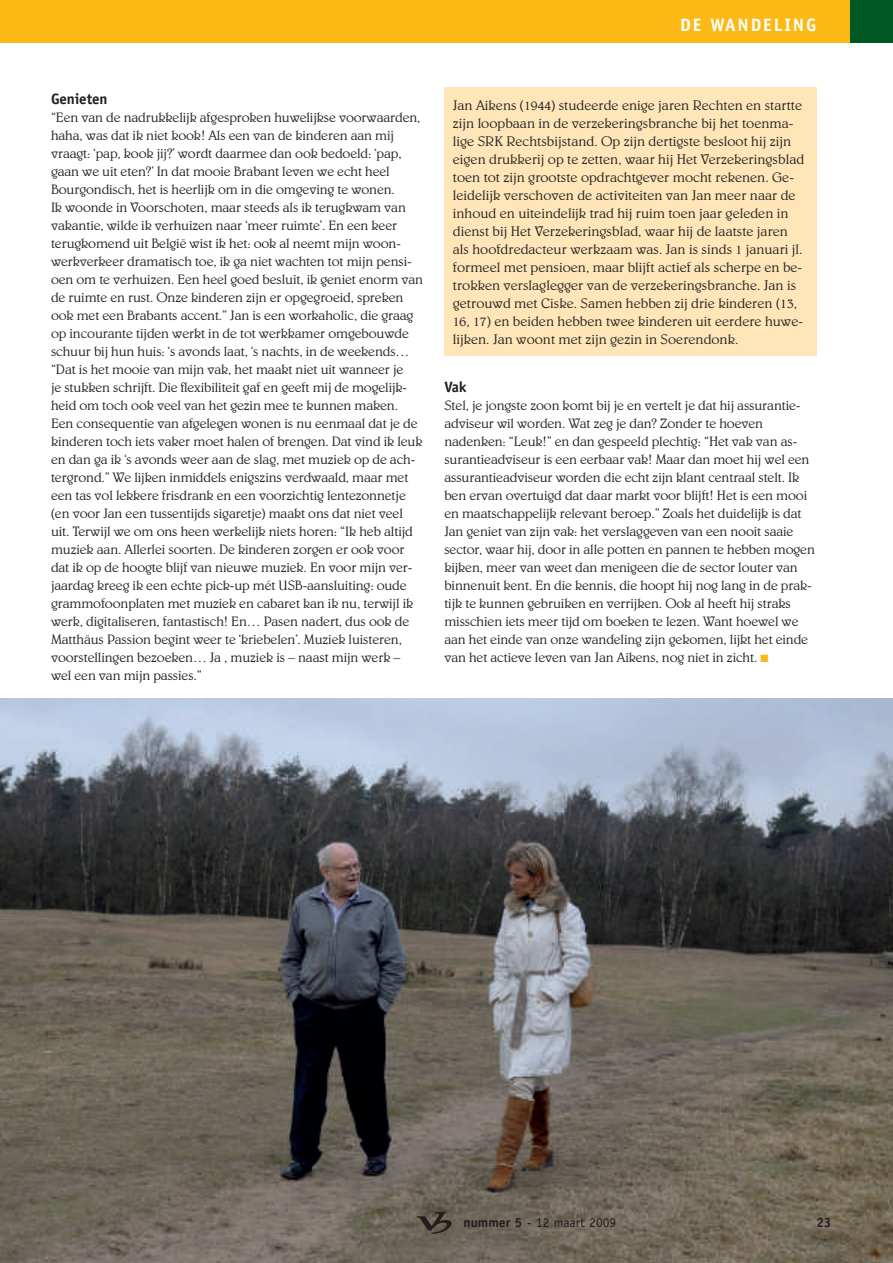
<style>
.page{position:relative;width:893px;height:1263px;background:#fff}
.page>*{position:absolute;margin:0;border:0;box-sizing:border-box;transform-origin:0 0}
.t1{font:700 18px "Officina Sans";letter-spacing:.1em;color:#fff}
.Algemeen_tussenkop_K{font:700 15px "Officina Sans";letter-spacing:-.01em;color:#231f20}
.Algemeen_tekst{font:700 15px "Officina Sans";color:#231f20}
.Algemeen_tekst_kader{font:300 14.1px/18px "Belwe";color:#231f20}
.Algemeen_tekst-2{font:300 13.8px/18px "Belwe";letter-spacing:-.01em;color:#231f20}
.Normaal{font:13.5px "Officina Sans";color:#231f20}
.t2{font:700 13.5px "Officina Sans";color:#231f20}
.s1{color:#fcb814}
.s2{font-weight:700}
</style>
<div class="page">
<img style="left:0;top:698px;width:893px;height:565px">
<svg style="left:417px;top:1212px;width:35px;height:22px"></svg>
<div style="left:0;top:0;width:893px;height:43px;background:#fcb814"></div>
<div style="left:850px;top:0;width:43px;height:43px;background:#005824"></div>
<div style="left:444px;top:88px;width:372px;height:268px;background:#fee6b9"></div>
<p class="t1" style="left:680px;top:14px;width:138px">DE WANDELING</p>
<p class="Algemeen_tussenkop_K" style="left:51px;top:90px;width:58px">Genieten</p>
<p class="Algemeen_tekst-2" style="left:51px;top:108px;width:374px">“Een van de nadrukkelijk afgesproken huwelijkse voorwaarden, haha, was dat ik niet kook! Als een van de kinderen aan mij vraagt: ‘pap, kook jij?’ wordt daarmee dan ook bedoeld: ‘pap, gaan we uit eten?’ In dat mooie Brabant leven we echt heel Bourgondisch, het is heerlijk om in die omgeving te wonen.<br>Ik woonde in Voorschoten, maar steeds als ik terugkwam van vakantie, wilde ik verhuizen naar ‘meer ruimte’. En een keer terugkomend uit België wist ik het: ook al neemt mijn woon&shy;werkverkeer dramatisch toe, ik ga niet wachten tot mijn pensi&shy;oen om te verhuizen. Een heel goed besluit, ik geniet enorm van de ruimte en rust. Onze kinderen zijn er opgegroeid, spreken ook met een Brabants accent.” Jan is een workaholic, die graag op incourante tijden werkt in de tot werkkamer omgebouwde schuur bij hun huis: ‘s avonds laat, ‘s nachts, in de weekends… “Dat is het mooie van mijn vak, het maakt niet uit wanneer je<br>je stukken schrijft. Die flexibiliteit gaf en geeft mij de mogelijk&shy;heid om toch ook veel van het gezin mee te kunnen maken.<br>Een consequentie van afgelegen wonen is nu eenmaal dat je de kinderen toch iets vaker moet halen of brengen. Dat vind ik leuk en dan ga ik ‘s avonds weer aan de slag, met muziek op de ach&shy;tergrond.” We lijken inmiddels enigszins verdwaald, maar met een tas vol lekkere frisdrank en een voorzichtig lentezonnetje (en voor Jan een tussentijds sigaretje) maakt ons dat niet veel uit. Terwijl we om ons heen werkelijk niets horen: “Ik heb altijd muziek aan. Allerlei soorten. De kinderen zorgen er ook voor dat ik op de hoogte blijf van nieuwe muziek. En voor mijn ver&shy;jaardag kreeg ik een echte pick-up mét USB-aansluiting: oude grammofoonplaten met muziek en cabaret kan ik nu, terwijl ik werk, digitaliseren, fantastisch! En… Pasen nadert, dus ook de Matthäus Passion begint weer te ‘kriebelen’. Muziek luisteren, voorstellingen bezoeken… Ja , muziek is – naast mijn werk – wel een van mijn passies.”</p>
<p class="Algemeen_tekst_kader" style="left:453px;top:96px;width:353px">Jan Aikens (1944) studeerde enige jaren Rechten en startte zijn loopbaan in de verzekeringsbranche bij het toenma&shy;lige SRK Rechtsbijstand. Op zijn dertigste besloot hij zijn eigen drukkerij op te zetten, waar hij Het Verzekeringsblad toen tot zijn grootste opdrachtgever mocht rekenen. Ge&shy;leidelijk verschoven de activiteiten van Jan meer naar de inhoud en uiteindelijk trad hij ruim toen jaar geleden in dienst bij Het Verzekeringsblad, waar hij de laatste jaren als hoofdredacteur werkzaam was. Jan is sinds 1 januari jl. formeel met pensioen, maar blijft actief als scherpe en be&shy;trokken verslaglegger van de verzekeringsbranche. Jan is getrouwd met Ciske. Samen hebben zij drie kinderen (13, 16, 17) en beiden hebben twee kinderen uit eerdere huwe&shy;lijken. Jan woont met zijn gezin in Soerendonk.</p>
<p class="Algemeen_tekst" style="left:444px;top:378px;width:24px">Vak</p>
<p class="Algemeen_tekst-2" style="left:444px;top:396px;width:372px">Stel, je jongste zoon komt bij je en vertelt je dat hij assurantie&shy;adviseur wil worden. Wat zeg je dan? Zonder te hoeven nadenken: “Leuk!” en dan gespeeld plechtig: “Het vak van as&shy;surantieadviseur is een eerbaar vak! Maar dan moet hij wel een assurantieadviseur worden die echt zijn klant centraal stelt. Ik ben ervan overtuigd dat daar markt voor blijft! Het is een mooi en maatschappelijk relevant beroep.” Zoals het duidelijk is dat Jan geniet van zijn vak: het verslaggeven van een nooit saaie sector, waar hij, door in alle potten en pannen te hebben mogen kijken, meer van weet dan menigeen die de sector louter van binnenuit kent. En die kennis, die hoopt hij nog lang in de prak&shy;tijk te kunnen gebruiken en verrijken. Ook al heeft hij straks misschien iets meer tijd om boeken te lezen. Want hoewel we aan het einde van onze wandeling zijn gekomen, lijkt het einde van het actieve leven van Jan Aikens, nog niet in zicht. <span class="s1">■</span></p>
<p class="Normaal" style="left:463px;top:1214px;width:154px"><span class="s2">nummer 5</span> - 12 maart 2009</p>
<p class="t2" style="left:816px;top:1214px;width:17px">23</p>
</div>
